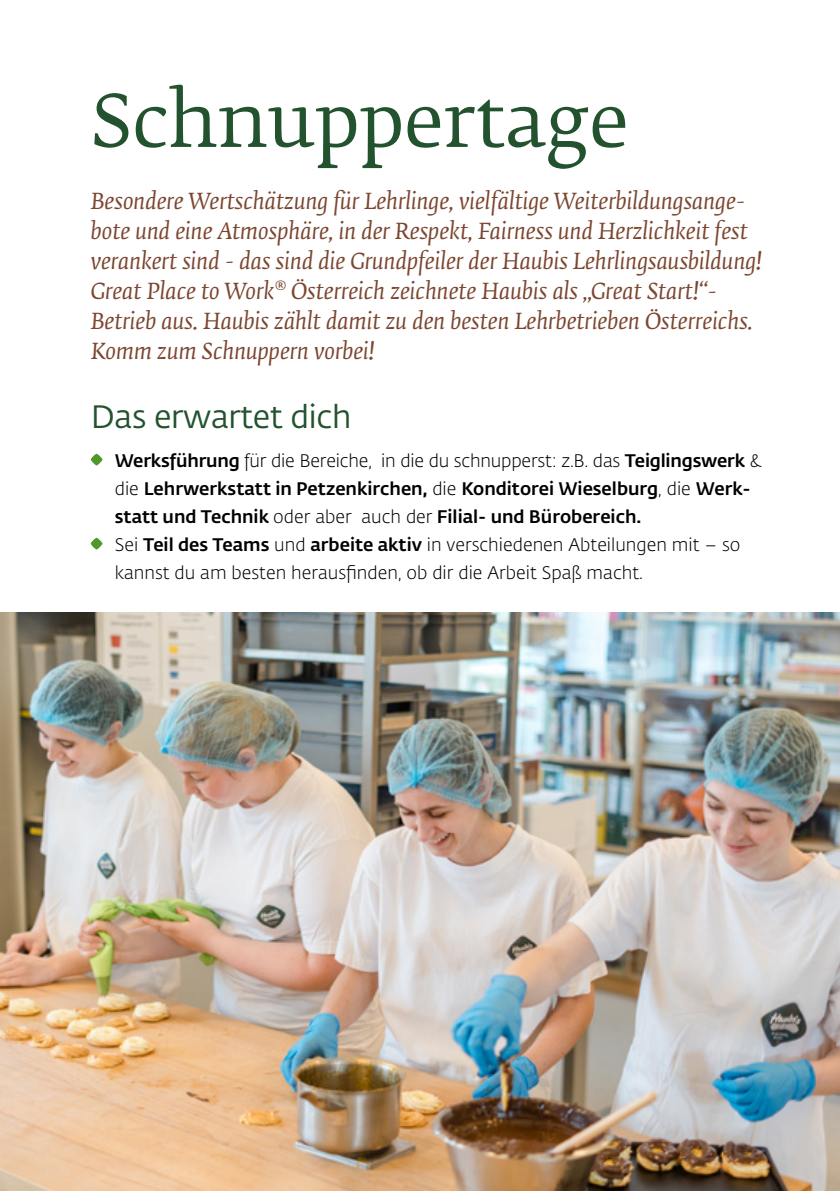
<style>
.page{position:relative;width:840px;height:1191px;background:#fff}
.page>*{position:absolute;margin:0;border:0;box-sizing:border-box;transform-origin:0 0}
.t1{font:72px "Fedra Serif B Pro";color:#22522e}
.t2{font:32px "Fedra Sans Pro";letter-spacing:-.01em;color:#22522e}
.t3{font:italic 22px/30px "Fedra Serif B Pro";color:#7c4630}
.t4{font:300 18px/28px "Fedra Sans Pro";color:#000}
.s1{font-weight:500}
</style>
<div class="page">
<svg style="left:91px;top:454px;width:11px;height:11px"></svg>
<svg style="left:91px;top:538px;width:11px;height:11px"></svg>
<img style="left:0;top:612px;width:839px;height:579px">
<h1 class="t1" style="left:91px;top:80px;width:538px">Schnuppertage</h1>
<p class="t3" style="left:91px;top:186px;width:672px">Besondere Wertschätzung für Lehrlinge, vielfältige Weiterbildungsange&shy;bote und eine Atmosphäre, in der Respekt, Fairness und Herzlichkeit fest verankert sind - das sind die Grundpfeiler der Haubis Lehrlingsausbildung!<br>Great Place to Work® Österreich zeichnete Haubis als „Great Start!“- Betrieb aus. Haubis zählt damit zu den besten Lehrbetrieben Österreichs.<br>Komm zum Schnuppern vorbei!</p>
<h2 class="t2" style="left:91px;top:394px;width:262px">Das erwartet dich</h2>
<p class="t4" style="left:115px;top:446px;width:648px"><span class="s1">Werksführung</span> für die Bereiche, in die du schnupperst: z.B. das <span class="s1">Teiglingswerk</span> &amp; die <span class="s1">Lehrwerkstatt in Petzenkirchen,</span> die <span class="s1">Konditorei Wieselburg</span>, die <span class="s1">Werk&shy;statt und Technik</span> oder aber auch der <span class="s1">Filial- und Bürobereich.<br></span>Sei <span class="s1">Teil des Teams</span> und <span class="s1">arbeite aktiv</span> in verschiedenen Abteilungen mit – so kannst du am besten herausfinden, ob dir die Arbeit Spaß macht.</p>
</div>
